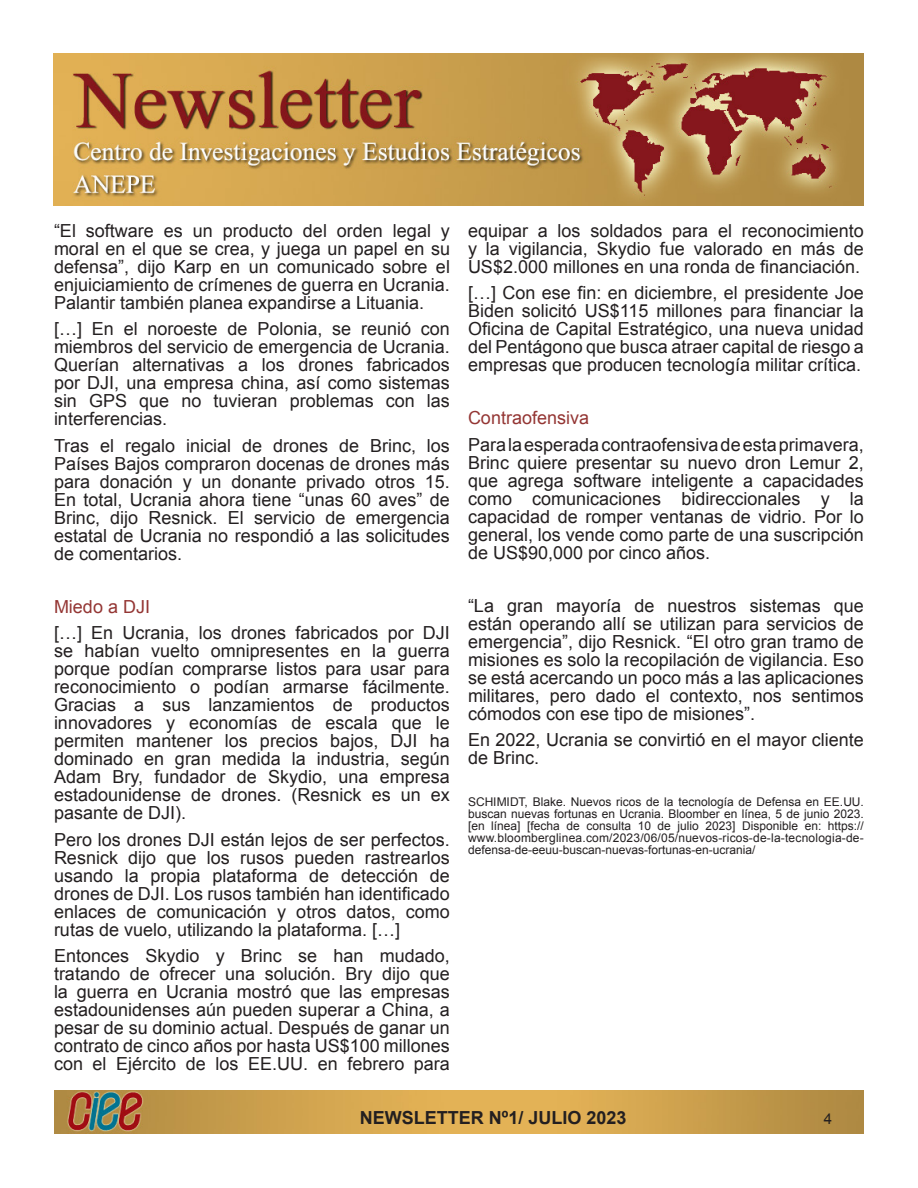
<style>
.page{position:relative;width:918px;height:1188px;background:#fff}
.page>*{position:absolute;margin:0;border:0;box-sizing:border-box;transform-origin:0 0}
.t1{font:18px/18px "Arial";color:#231f20;text-align:justify}
.t2{font:700 18px "Arial";color:#231f20}
.t3{font:18px "Arial";color:#943634}
.t4{font:15px "Arial";color:#231f20}
.t5{font:12px/12px "Arial";color:#231f20;text-align:justify}
</style>
<div class="page">
<img style="left:54px;top:1090px;width:810px;height:43px">
<img style="left:53px;top:54px;width:811px;height:151px">
<p class="t1" style="left:54px;top:222px;width:398px">“El software es un producto del orden legal y moral en el que se crea, y juega un papel en su defensa”, dijo Karp en un comunicado sobre el enjuiciamiento de crímenes de guerra en Ucrania.<br>Palantir también planea expandirse a Lituania.</p>
<p class="t1" style="left:54px;top:320px;width:397px">[…] En el noroeste de Polonia, se reunió con miembros del servicio de emergencia de Ucrania.<br>Querían alternativas a los drones fabricados por DJI, una empresa china, así como sistemas sin GPS que no tuvieran problemas con las interferencias.</p>
<p class="t1" style="left:54px;top:437px;width:397px">Tras el regalo inicial de drones de Brinc, los Países Bajos compraron docenas de drones más para donación y un donante privado otros 15.<br>En total, Ucrania ahora tiene “unas 60 aves” de Brinc, dijo Resnick. El servicio de emergencia estatal de Ucrania no respondió a las solicitudes de comentarios.</p>
<p class="t3" style="left:54px;top:595px;width:98px">Miedo a DJI</p>
<p class="t1" style="left:54px;top:624px;width:397px">[…] En Ucrania, los drones fabricados por DJI se habían vuelto omnipresentes en la guerra porque podían comprarse listos para usar para reconocimiento o podían armarse fácilmente.<br>Gracias a sus lanzamientos de productos innovadores y economías de escala que le permiten mantener los precios bajos, DJI ha dominado en gran medida la industria, según Adam Bry, fundador de Skydio, una empresa estadounidense de drones. (Resnick es un ex pasante de DJI).</p>
<p class="t1" style="left:54px;top:831px;width:397px">Pero los drones DJI están lejos de ser perfectos.<br>Resnick dijo que los rusos pueden rastrearlos usando la propia plataforma de detección de drones de DJI. Los rusos también han identificado enlaces de comunicación y otros datos, como rutas de vuelo, utilizando la plataforma. […]</p>
<p class="t1" style="left:54px;top:947px;width:397px">Entonces Skydio y Brinc se han mudado, tratando de ofrecer una solución. Bry dijo que la guerra en Ucrania mostró que las empresas estadounidenses aún pueden superar a China, a pesar de su dominio actual. Después de ganar un contrato de cinco años por hasta US$100 millones con el Ejército de los EE.UU. en febrero para</p>
<p class="t1" style="left:468px;top:222px;width:397px">equipar a los soldados para el reconocimiento y la vigilancia, Skydio fue valorado en más de US$2.000 millones en una ronda de financiación.</p>
<p class="t1" style="left:468px;top:284px;width:397px">[…] Con ese fin: en diciembre, el presidente Joe Biden solicitó US$115 millones para financiar la Oficina de Capital Estratégico, una nueva unidad del Pentágono que busca atraer capital de riesgo a empresas que producen tecnología militar crítica.</p>
<p class="t3" style="left:468px;top:406px;width:123px">Contraofensiva</p>
<p class="t1" style="left:468px;top:436px;width:397px">Para la esperada contraofensiva de esta primavera, Brinc quiere presentar su nuevo dron Lemur 2, que agrega software inteligente a capacidades como comunicaciones bidireccionales y la capacidad de romper ventanas de vidrio. Por lo general, los vende como parte de una suscripción de US$90,000 por cinco años.</p>
<p class="t1" style="left:468px;top:597px;width:397px">“La gran mayoría de nuestros sistemas que están operando allí se utilizan para servicios de emergencia”, dijo Resnick. “El otro gran tramo de misiones es solo la recopilación de vigilancia. Eso se está acercando un poco más a las aplicaciones militares, pero dado el contexto, nos sentimos cómodos con ese tipo de misiones”.</p>
<p class="t1" style="left:468px;top:731px;width:397px">En 2022, Ucrania se convirtió en el mayor cliente de Brinc.</p>
<p class="t5" style="left:468px;top:795px;width:397px">SCHIMIDT, Blake. Nuevos ricos de la tecnología de Defensa en EE.UU. buscan nuevas fortunas en Ucrania. Bloomber en línea, 5 de junio 2023. [en línea] [fecha de consulta 10 de julio 2023] Disponible en: https:// www.bloomberglinea.com/2023/06/05/nuevos-ricos-de-la-tecnologia-de&shy;defensa-de-eeuu-buscan-nuevas-fortunas-en-ucrania/</p>
<p class="t2" style="left:360px;top:1106px;width:268px">NEWSLETTER Nº1/ JULIO 2023</p>
<p class="t4" style="left:824px;top:1109px;width:10px">4</p>
</div>
